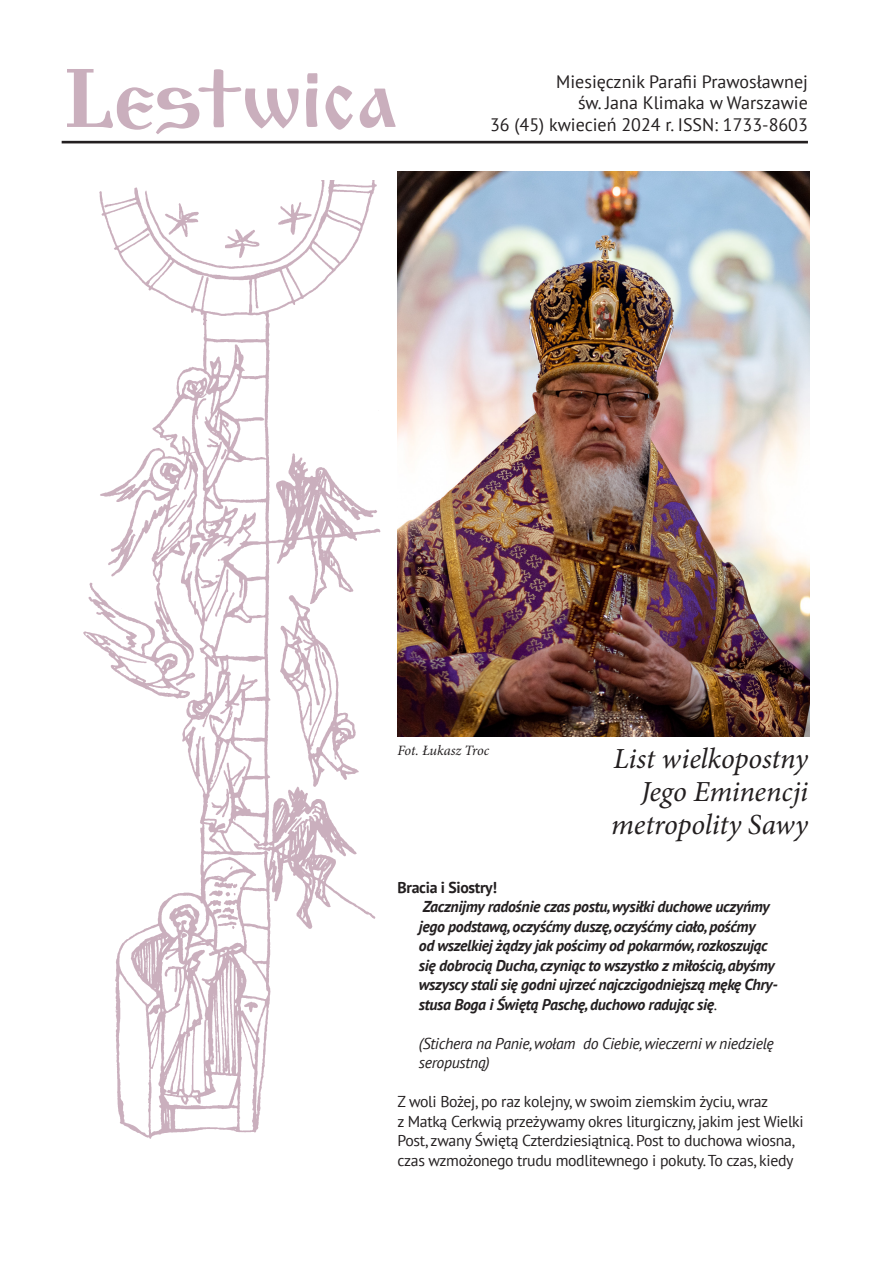
<style>
.page{position:relative;width:893px;height:1263px;background:#fff}
.page>*{position:absolute;margin:0;border:0;box-sizing:border-box;transform-origin:0 0}
.t1{font:700 87px "Cyrillic Old Pro";color:#caafbd}
.podtytuł{font:italic 29.1px "Minion Pro";letter-spacing:-.01em;color:#231f20}
.t2{font:18px "PT Sans";color:#231f20}
.body_do_lewej{font:italic 700 15.75px/19.5px "PT Sans";letter-spacing:-.02em;color:#231f20}
.body_do_lewej-2{font:15.75px/19.5px "PT Sans";letter-spacing:-.02em;color:#231f20}
.body_do_lewej-3{font:italic 15.75px/19.5px "PT Sans";letter-spacing:-.02em;color:#231f20}
.body_do_lewej-4{font:700 15.75px "PT Sans";letter-spacing:-.02em;color:#231f20}
.podpis_ikony__do_lewej_italic{font:italic 14.25px "Minion Pro";letter-spacing:-.01em;color:#231f20}
.s1{font-weight:400;font-style:normal}
</style>
<div class="page">
<img style="left:83px;top:181px;width:298px;height:958px">
<hr style="left:62px;top:141px;width:746px;height:2px;background:#231f20">
<img style="left:398px;top:171px;width:411px;height:565px">
<p class="t1" style="left:64px;top:50px;width:335px">Lestwica</p>
<p class="t2" style="left:556px;top:70px;width:253px">Miesięcznik Parafii Prawosławnej</p>
<p class="t2" style="left:578px;top:91px;width:231px">św. Jana Klimaka w Warszawie</p>
<p class="t2" style="left:490px;top:113px;width:319px">36 (45) kwiecień 2024 r. ISSN: 1733-8603</p>
<p class="podpis_ikony__do_lewej_italic" style="left:398px;top:741px;width:93px">Fot. Łukasz Troc</p>
<p class="podtytuł" style="left:614px;top:739px;width:196px">List wielkopostny</p>
<p class="podtytuł" style="left:641px;top:772px;width:168px">Jego Eminencji</p>
<p class="podtytuł" style="left:611px;top:805px;width:198px">metropolity Sawy</p>
<p class="body_do_lewej-4" style="left:398px;top:877px;width:101px">Bracia i Siostry!</p>
<p class="body_do_lewej" style="left:419px;top:896px;width:360px">Zacznijmy radośnie czas postu, wysiłki duchowe uczyńmy jego podstawą, oczyśćmy duszę, oczyśćmy ciało, pośćmy<br>od wszelkiej żądzy jak pościmy od pokarmów, rozkoszując się dobrocią Ducha, czyniąc to wszystko z miłością, abyśmy wszyscy stali się godni ujrzeć najczcigodniejszą mękę Chry&shy;stusa Boga i Świętą Paschę, duchowo radując się<span class="s1">.</span></p>
<p class="body_do_lewej-3" style="left:419px;top:1033px;width:357px">(Stichera na Panie, wołam do Ciebie, wieczerni w niedzielę seropustną)</p>
<p class="body_do_lewej-2" style="left:398px;top:1091px;width:408px">Z woli Bożej, po raz kolejny, w swoim ziemskim życiu, wraz<br>z Matką Cerkwią przeżywamy okres liturgiczny, jakim jest Wielki Post, zwany Świętą Czterdziesiątnicą. Post to duchowa wiosna, czas wzmożonego trudu modlitewnego i pokuty. To czas, kiedy</p>
</div>
